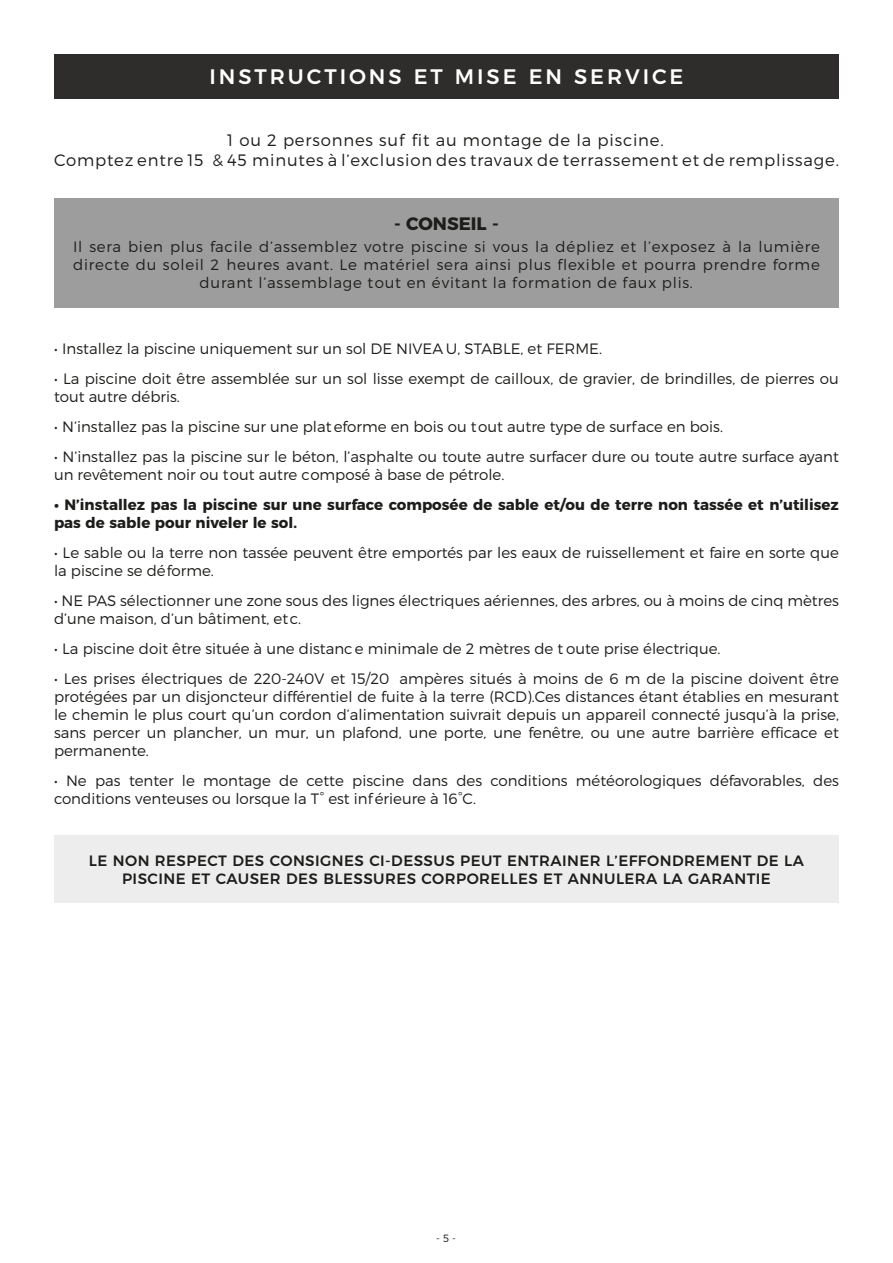
<style>
.page{position:relative;width:893px;height:1263px;background:#fff}
.page>*{position:absolute;margin:0;border:0;box-sizing:border-box;transform-origin:0 0}
.t1{font:500 21px "Montserrat";letter-spacing:.14em;color:#fff}
.t2{font:700 18px "Montserrat";color:#1d1d1b}
.t3{font:300 16.5px/19.8px "Montserrat";letter-spacing:.05em;color:#1d1d1b;text-align:center}
.t4{font:300 15px/18px "Montserrat";color:#1d1d1b}
.t5{font:300 15px/18px "Montserrat";letter-spacing:.05em;color:#1d1d1b;text-align:center}
.t6{font:500 15px/18px "Montserrat";letter-spacing:.03em;color:#1d1d1b;text-align:center}
.t7{font:700 15px/18px "Montserrat";color:#1d1d1b}
.t8{font:300 10.5px "Montserrat";color:#1d1d1b}
</style>
<div class="page">
<div style="left:54px;top:836px;width:785px;height:67px;background:#ededed"></div>
<div style="left:54px;top:198px;width:785px;height:109px;background:#9d9d9d"></div>
<div style="left:54px;top:54px;width:785px;height:44px;background:#2e2d2c"></div>
<h1 class="t1" style="left:209px;top:59px;width:476px">INSTRUCTIONS ET MISE EN SERVICE</h1>
<p class="t3" style="left:54px;top:130px;width:786px">1 ou 2 personnes suf fit au montage de la piscine.<br>Comptez entre 15 &amp; 45 minutes à l’exclusion des travaux de terrassement et de remplissage.</p>
<p class="t2" style="left:394px;top:208px;width:106px">- CONSEIL -</p>
<p class="t5" style="left:73px;top:238px;width:748px">Il sera bien plus facile d’assemblez votre piscine si vous la dépliez et l’exposez à la lumière directe du soleil 2 heures avant. Le matériel sera ainsi plus flexible et pourra prendre forme durant l’assemblage tout en évitant la formation de faux plis.</p>
<p class="t4" style="left:54px;top:339px;width:549px">• Installez la piscine uniquement sur un sol DE NIVEA U, STABLE, et FERME.</p>
<p class="t4" style="left:54px;top:369px;width:786px">• La piscine doit être assemblée sur un sol lisse exempt de cailloux, de gravier, de brindilles, de pierres ou tout autre débris.</p>
<p class="t4" style="left:54px;top:417px;width:670px">• N’installez pas la piscine sur une plat eforme en bois ou tout autre type de surface en bois.</p>
<p class="t4" style="left:54px;top:447px;width:786px">• N’installez pas la piscine sur le béton, l’asphalte ou toute autre surfacer dure ou toute autre surface ayant un revêtement noir ou tout autre composé à base de pétrole.</p>
<p class="t7" style="left:54px;top:494px;width:786px">• N’installez pas la piscine sur une surface composée de sable et/ou de terre non tassée et n’utilisez pas de sable pour niveler le sol.</p>
<p class="t4" style="left:54px;top:543px;width:786px">• Le sable ou la terre non tassée peuvent être emportés par les eaux de ruissellement et faire en sorte que la piscine se déforme.</p>
<p class="t4" style="left:54px;top:591px;width:786px">• NE PAS sélectionner une zone sous des lignes électriques aériennes, des arbres, ou à moins de cinq mètres d’une maison, d’un bâtiment, etc.</p>
<p class="t4" style="left:54px;top:639px;width:668px">• La piscine doit être située à une distanc e minimale de 2 mètres de t oute prise électrique.</p>
<p class="t4" style="left:54px;top:669px;width:786px;text-align:justify">• Les prises électriques de 220-240V et 15/20 ampères situés à moins de 6 m de la piscine doivent être protégées par un disjoncteur différentiel de fuite à la terre (RCD).Ces distances étant établies en mesurant le chemin le plus court qu’un cordon d’alimentation suivrait depuis un appareil connecté jusqu’à la prise, sans percer un plancher, un mur, un plafond, une porte, une fenêtre, ou une autre barrière efficace et permanente.</p>
<p class="t4" style="left:54px;top:771px;width:786px">• Ne pas tenter le montage de cette piscine dans des conditions météorologiques défavorables, des conditions venteuses ou lorsque la T° est inf érieure à 16°C.</p>
<p class="t6" style="left:89px;top:850px;width:717px">LE NON RESPECT DES CONSIGNES CI-DESSUS PEUT ENTRAINER L’EFFONDREMENT DE LA<br>PISCINE ET CAUSER DES BLESSURES CORPORELLES ET ANNULERA LA GARANTIE</p>
<p class="t8" style="left:436px;top:1231px;width:21px">- 5 -</p>
</div>
